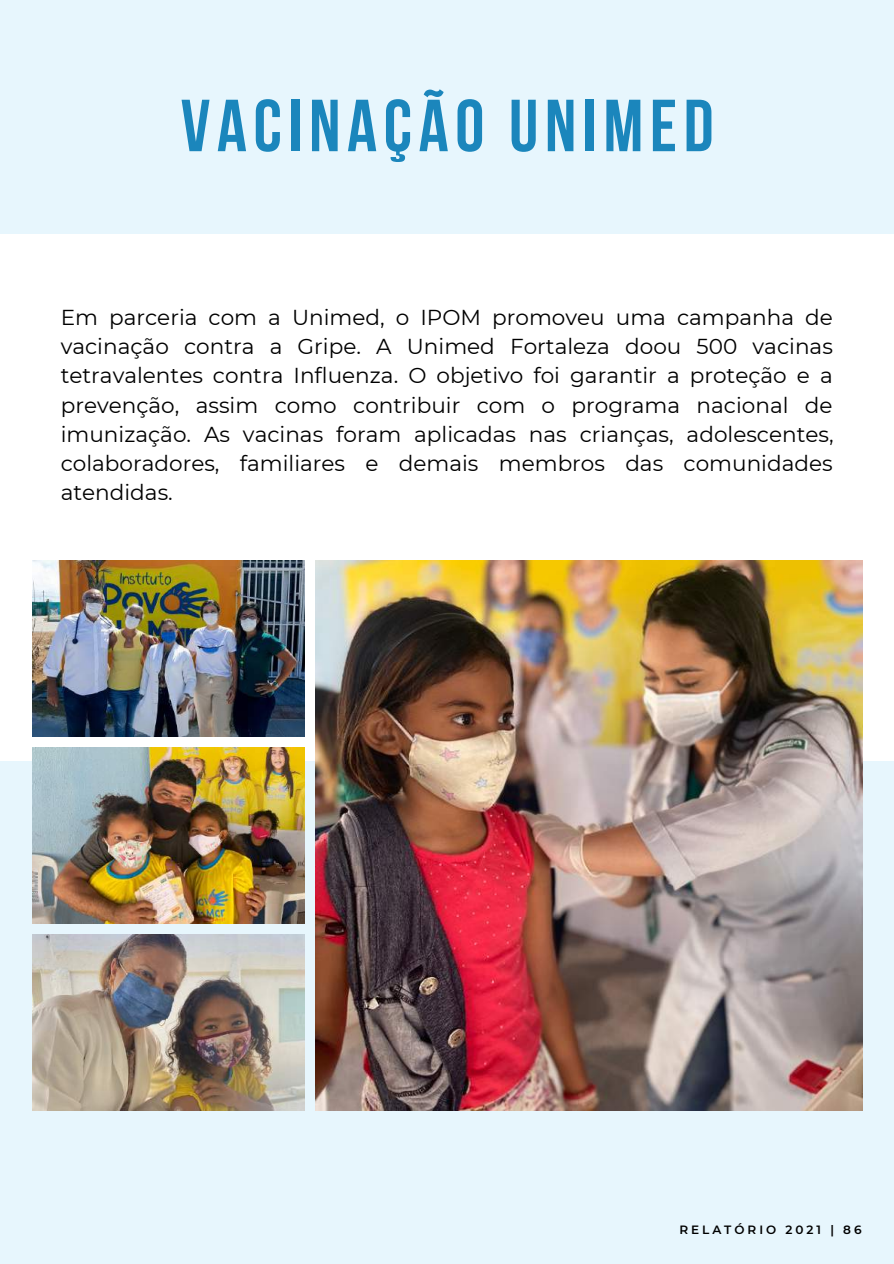
<style>
.page{position:relative;width:894px;height:1264px;background:#fff}
.page>*{position:absolute;margin:0;border:0;box-sizing:border-box;transform-origin:0 0}
.t1{font:700 73.5px "Bebas Neue";letter-spacing:.09em;color:#1b86bc}
.t2{font:21.6px/29.2px "Montserrat";color:#000;text-align:justify}
.t3{font:600 12px "Montserrat";letter-spacing:.245em;color:#000}
</style>
<div class="page">
<div style="left:0;top:0;width:893px;height:1263px;background:#e7f6fd"></div>
<div style="left:0;top:235px;width:893px;height:525px;background:#fff"></div>
<img style="left:32px;top:560px;width:272px;height:176px">
<img style="left:316px;top:560px;width:546px;height:550px">
<img style="left:32px;top:747px;width:272px;height:176px">
<img style="left:32px;top:934px;width:272px;height:176px">
<h1 class="t1" style="left:181px;top:96px;width:534px">VACINAÇÃO UNIMED</h1>
<p class="t2" style="left:61px;top:302px;width:774px">Em parceria com a Unimed, o IPOM promoveu uma campanha de vacinação contra a Gripe. A Unimed Fortaleza doou 500 vacinas tetravalentes contra Influenza. O objetivo foi garantir a proteção e a prevenção, assim como contribuir com o programa nacional de imunização. As vacinas foram aplicadas nas crianças, adolescentes, colaboradores, familiares e demais membros das comunidades atendidas.</p>
<p class="t3" style="left:679px;top:1221px;width:184px">RELATÓRIO 2021 | 86</p>
</div>
